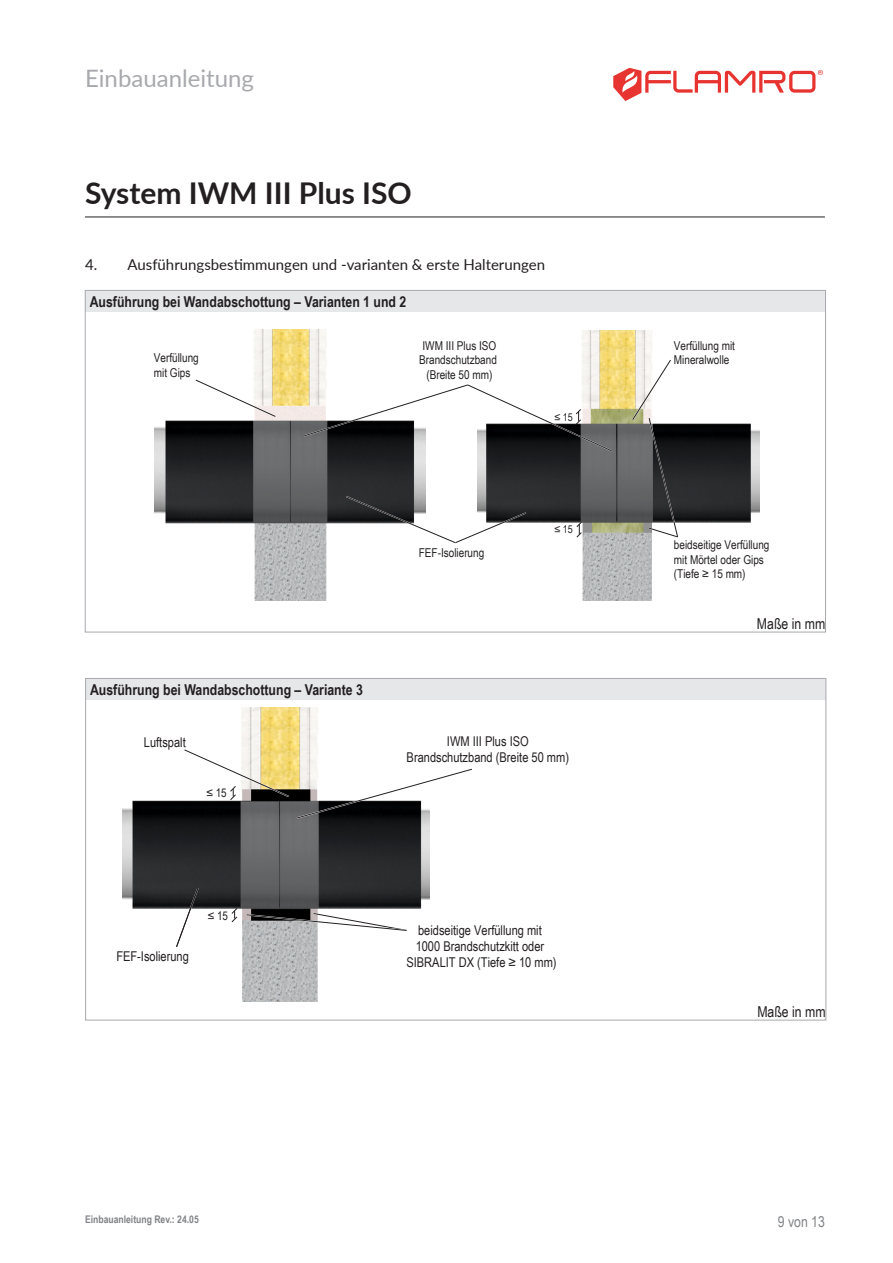
<style>
.page{position:relative;width:893px;height:1263px;background:#fff}
.page>*{position:absolute;margin:0;border:0;box-sizing:border-box;transform-origin:0 0}
.t1{font:700 30px "Lato";color:#231f20}
.t2{font:24px "Lato";color:#a8a9ad}
.p___Zwischenüberschrift_grauer_Balken{font:700 15px "Arial Narrow";color:#231f20}
.t3{font:15px "Lato";color:#231f20}
.p___Fließtext_rechtsbündig{font:15px "Arial Narrow";color:#231f20}
.t4{font:15px "Arial Narrow";color:#808285}
.t5{font:13.5px/16.2px "Arial Narrow";color:#231f20;text-align:center}
.t6{font:12.15px/14.7px "Arial Narrow";color:#231f20}
.t7{font:12px "Arial Narrow";color:#231f20}
.t8{font:10.8px "Arial Narrow";color:#231f20}
.t9{font:700 10.5px "Arial Narrow";color:#808285}
</style>
<div class="page">
<hr style="left:85px;top:217px;width:740px;height:1px;background:#231f20">
<div style="left:85px;top:291px;width:740px;height:21px;background:#e6e7e9"></div>
<img style="left:154px;top:330px;width:271px;height:271px">
<img style="left:478px;top:330px;width:281px;height:270px">
<svg style="left:194px;top:378px;width:83px;height:40px"></svg>
<svg style="left:302px;top:383px;width:312px;height:70px"></svg>
<svg style="left:631px;top:358px;width:48px;height:181px"></svg>
<svg style="left:344px;top:495px;width:184px;height:49px"></svg>
<svg style="left:576px;top:521px;width:6px;height:17px"></svg>
<div style="left:86px;top:679px;width:740px;height:21px;background:#e6e7e9"></div>
<img style="left:123px;top:707px;width:195px;height:294px">
<svg style="left:175px;top:748px;width:297px;height:201px"></svg>
<svg style="left:613px;top:68px;width:210px;height:33px"></svg>
<h2 class="t2" style="left:85px;top:61px;width:170px">Einbauanleitung</h2>
<h1 class="t1" style="left:85px;top:171px;width:328px">System IWM III Plus ISO</h1>
<p class="t3" style="left:85px;top:253px;width:462px">4. Ausführungsbestimmungen und -varianten &amp; erste Halterungen</p>
<p class="p___Zwischenüberschrift_grauer_Balken" style="left:90px;top:290px;width:318px">Ausführung bei Wandabschottung – Varianten 1 und 2</p>
<p class="t6" style="left:154px;top:350px;width:46px">Verfüllung mit Gips</p>
<p class="t6" style="left:419px;top:337px;width:79px;text-align:center">IWM III Plus ISO<br>Brandschutzband (Breite 50 mm)</p>
<p class="p___Zwischenüberschrift_grauer_Balken" style="left:90px;top:678px;width:274px">Ausführung bei Wandabschottung – Variante 3</p>
<p class="t6" style="left:419px;top:544px;width:67px">FEF-Isolierung</p>
<p class="t8" style="left:554px;top:409px;width:20px">≤ 15</p>
<p class="t8" style="left:554px;top:521px;width:20px">≤ 15</p>
<p class="t5" style="left:144px;top:733px;width:43px">Luftspalt</p>
<p class="t5" style="left:407px;top:732px;width:164px">IWM III Plus ISO<br>Brandschutzband (Breite 50 mm)</p>
<p class="t7" style="left:206px;top:784px;width:22px">≤ 15</p>
<p class="t5" style="left:116px;top:948px;width:74px">FEF-Isolierung</p>
<p class="t7" style="left:208px;top:906px;width:22px">≤ 15</p>
<p class="t5" style="left:406px;top:921px;width:152px">beidseitige Verfüllung mit<br>1000 Brandschutzkitt oder<br>SIBRALIT DX (Tiefe ≥ 10 mm)</p>
<p class="t6" style="left:674px;top:337px;width:63px">Verfüllung mit<br>Mineralwolle</p>
<p class="t6" style="left:674px;top:537px;width:97px">beidseitige Verfüllung mit Mörtel oder Gips (Tiefe ≥ 15 mm)</p>
<p class="p___Fließtext_rechtsbündig" style="left:757px;top:612px;width:70px">Maße in mm</p>
<p class="p___Fließtext_rechtsbündig" style="left:757px;top:1000px;width:70px">Maße in mm</p>
<p class="t9" style="left:85px;top:1212px;width:115px">Einbauanleitung Rev.: 24.05</p>
<p class="t4" style="left:778px;top:1210px;width:49px">9 von 13</p>
</div>
